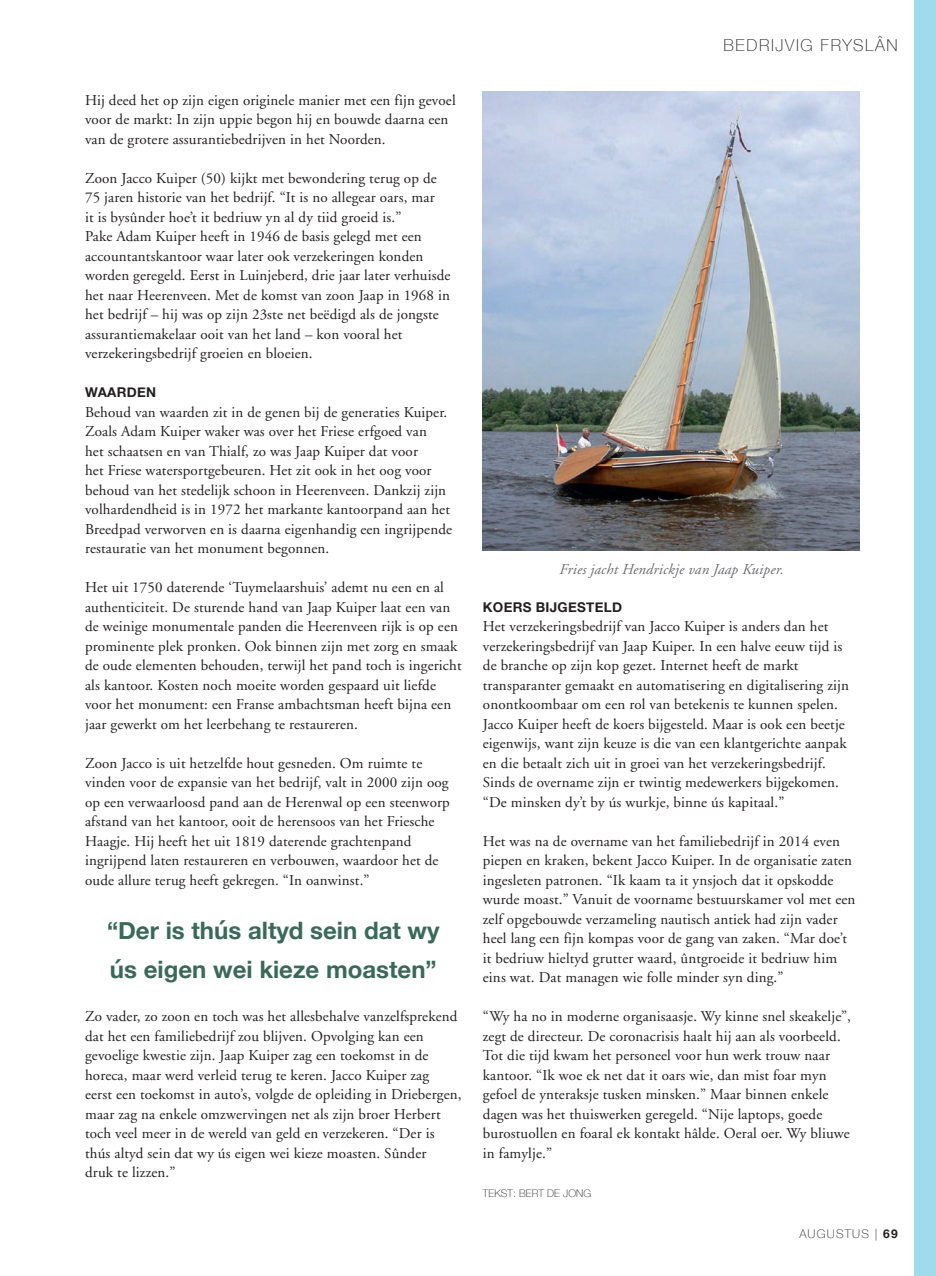
<style>
.page{position:relative;width:936px;height:1276px;background:#fff}
.page>*{position:absolute;margin:0;border:0;box-sizing:border-box;transform-origin:0 0}
.t1{font:700 24px/39px "Helvetica Neue";color:#3a695a}
.t2{font:100 16.5px "Helvetica Neue";letter-spacing:.1em;color:#231f20}
.t3{font:15px/19.5px "Adobe Garamond";letter-spacing:.01em;color:#231f20}
.t4{font:italic 15px "Adobe Garamond";letter-spacing:.01em;color:#6c6d70}
.t5{font:700 13.5px "Helvetica Neue";letter-spacing:.02em;color:#231f20}
.t6{font:100 12px "Helvetica Neue";letter-spacing:.1em;color:#231f20}
.t7{font:100 10.5px "Helvetica Neue";letter-spacing:.01em;color:#231f20}
.s1{font-weight:700}
</style>
<div class="page">
<img style="left:482px;top:91px;width:377px;height:460px">
<div style="left:914px;top:0;width:21px;height:1276px;background:#9fdbec"></div>
<p class="t3" style="left:85px;top:90px;width:372px">Hij deed het op zijn eigen originele manier met een fijn gevoel voor de markt: In zijn uppie begon hij en bouwde daarna een van de grotere assurantiebedrijven in het Noorden.</p>
<p class="t3" style="left:85px;top:168px;width:367px">Zoon Jacco Kuiper (50) kijkt met bewondering terug op de 75 jaren historie van het bedrijf. “It is no allegear oars, mar<br>it is bysûnder hoe’t it bedriuw yn al dy tiid groeid is.”<br>Pake Adam Kuiper heeft in 1946 de basis gelegd met een accountantskantoor waar later ook verzekeringen konden worden geregeld. Eerst in Luinjeberd, drie jaar later verhuisde het naar Heerenveen. Met de komst van zoon Jaap in 1968 in het bedrijf – hij was op zijn 23ste net beëdigd als de jongste assurantiemakelaar ooit van het land – kon vooral het verzekeringsbedrijf groeien en bloeien.</p>
<p class="t5" style="left:85px;top:382px;width:73px">WAARDEN</p>
<p class="t3" style="left:85px;top:402px;width:368px">Behoud van waarden zit in de genen bij de generaties Kuiper.<br>Zoals Adam Kuiper waker was over het Friese erfgoed van<br>het schaatsen en van Thialf, zo was Jaap Kuiper dat voor<br>het Friese watersportgebeuren. Het zit ook in het oog voor behoud van het stedelijk schoon in Heerenveen. Dankzij zijn volhardendheid is in 1972 het markante kantoorpand aan het Breedpad verworven en is daarna eigenhandig een ingrijpende restauratie van het monument begonnen.</p>
<p class="t3" style="left:85px;top:578px;width:378px">Het uit 1750 daterende ‘Tuymelaarshuis’ ademt nu een en al authenticiteit. De sturende hand van Jaap Kuiper laat een van de weinige monumentale panden die Heerenveen rijk is op een prominente plek pronken. Ook binnen zijn met zorg en smaak de oude elementen behouden, terwijl het pand toch is ingericht als kantoor. Kosten noch moeite worden gespaard uit liefde voor het monument: een Franse ambachtsman heeft bijna een jaar gewerkt om het leerbehang te restaureren.</p>
<p class="t3" style="left:85px;top:753px;width:366px">Zoon Jacco is uit hetzelfde hout gesneden. Om ruimte te vinden voor de expansie van het bedrijf, valt in 2000 zijn oog op een verwaarloosd pand aan de Herenwal op een steenworp afstand van het kantoor, ooit de herensoos van het Friesche Haagje. Hij heeft het uit 1819 daterende grachtenpand ingrijpend laten restaureren en verbouwen, waardoor het de oude allure terug heeft gekregen. “In oanwinst.”</p>
<h1 class="t1" style="left:107px;top:911px;width:334px">“Der is thús altyd sein dat wy ús eigen wei kieze moasten”</h1>
<p class="t3" style="left:85px;top:1007px;width:378px">Zo vader, zo zoon en toch was het allesbehalve vanzelfsprekend dat het een familiebedrijf zou blijven. Opvolging kan een gevoelige kwestie zijn. Jaap Kuiper zag een toekomst in de horeca, maar werd verleid terug te keren. Jacco Kuiper zag<br>eerst een toekomst in auto’s, volgde de opleiding in Driebergen, maar zag na enkele omzwervingen net als zijn broer Herbert toch veel meer in de wereld van geld en verzekeren. “Der is thús altyd sein dat wy ús eigen wei kieze moasten. Sûnder<br>druk te lizzen.”</p>
<p class="t2" style="left:723px;top:33px;width:176px">BEDRIJVIG FRYSLÂN</p>
<p class="t4" style="left:559px;top:561px;width:226px">Fries jacht Hendrickje van Jaap Kuiper.</p>
<p class="t5" style="left:483px;top:596px;width:141px">KOERS BIJGESTELD</p>
<p class="t3" style="left:483px;top:617px;width:367px">Het verzekeringsbedrijf van Jacco Kuiper is anders dan het verzekeringsbedrijf van Jaap Kuiper. In een halve eeuw tijd is de branche op zijn kop gezet. Internet heeft de markt transparanter gemaakt en automatisering en digitalisering zijn onontkoombaar om een rol van betekenis te kunnen spelen.<br>Jacco Kuiper heeft de koers bijgesteld. Maar is ook een beetje eigenwijs, want zijn keuze is die van een klantgerichte aanpak en die betaalt zich uit in groei van het verzekeringsbedrijf.<br>Sinds de overname zijn er twintig medewerkers bijgekomen. “De minsken dy’t by ús wurkje, binne ús kapitaal.”</p>
<p class="t3" style="left:483px;top:831px;width:374px">Het was na de overname van het familiebedrijf in 2014 even piepen en kraken, bekent Jacco Kuiper. In de organisatie zaten ingesleten patronen. “Ik kaam ta it ynsjoch dat it opskodde wurde moast.” Vanuit de voorname bestuurskamer vol met een zelf opgebouwde verzameling nautisch antiek had zijn vader heel lang een fijn kompas voor de gang van zaken. “Mar doe’t it bedriuw hieltyd grutter waard, ûntgroeide it bedriuw him eins wat. Dat managen wie folle minder syn ding.”</p>
<p class="t3" style="left:483px;top:1007px;width:369px">“Wy ha no in moderne organisaasje. Wy kinne snel skeakelje”, zegt de directeur. De coronacrisis haalt hij aan als voorbeeld.<br>Tot die tijd kwam het personeel voor hun werk trouw naar kantoor. “Ik woe ek net dat it oars wie, dan mist foar myn gefoel de ynteraksje tusken minsken.” Maar binnen enkele dagen was het thuiswerken geregeld. “Nije laptops, goede burostuollen en foaral ek kontakt hâlde. Oeral oer. Wy bliuwe in famylje.”</p>
<p class="t7" style="left:483px;top:1185px;width:110px">TEKST: BERT DE JONG</p>
<p class="t6" style="left:799px;top:1224px;width:100px">AUGUSTUS | <span class="s1">69</span></p>
</div>
